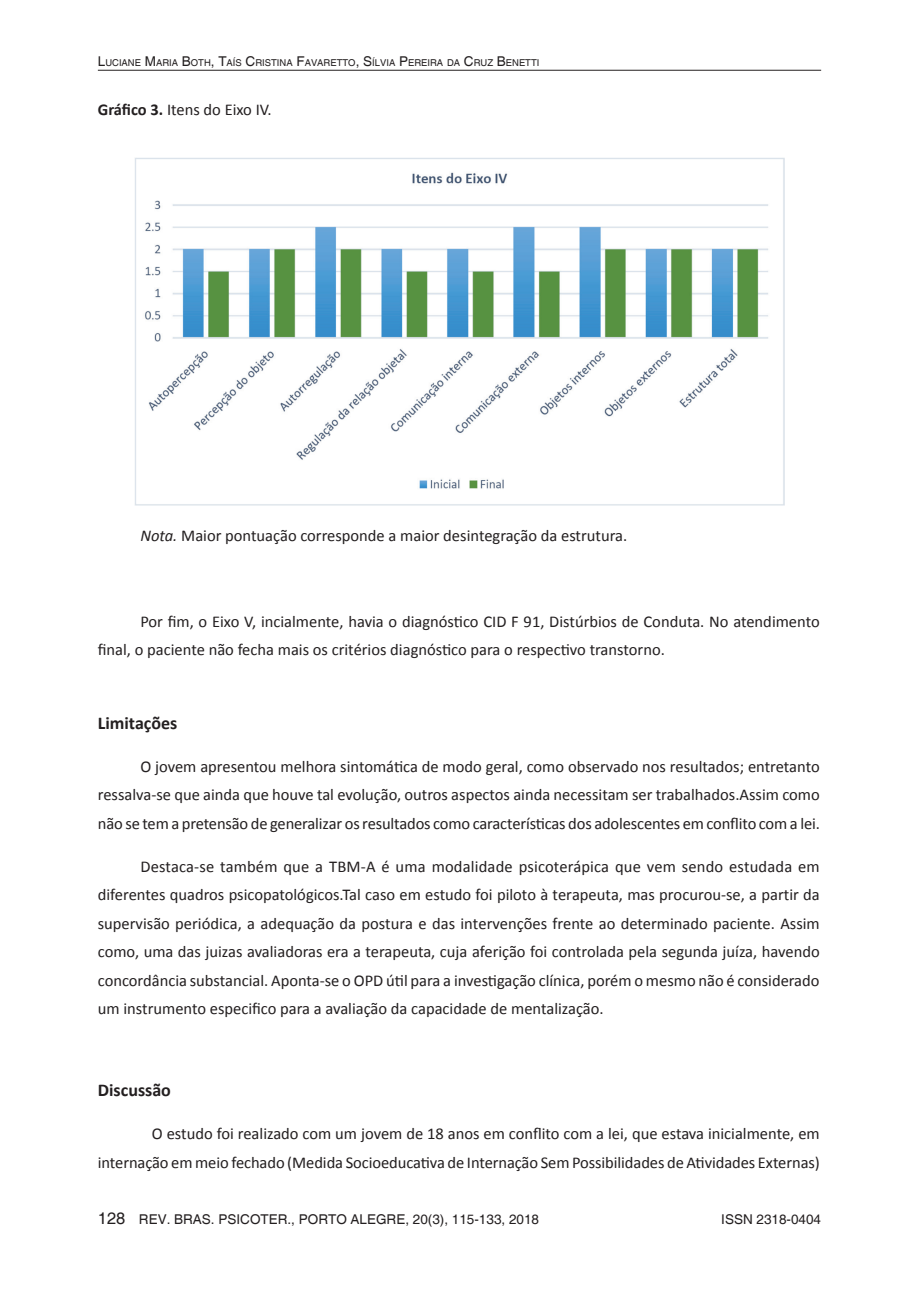
<style>
.page{position:relative;width:919px;height:1289px;background:#fff}
.page>*{position:absolute;margin:0;border:0;box-sizing:border-box;transform-origin:0 0}
.t1{font:700 18px "Calibri";color:#231f20}
.t2{font:16.5px/28.5px "Calibri";color:#231f20;text-align:justify}
.t3{font:13.5px "Helvetica";color:#231f20}
.t4{font:9.45px "Helvetica";color:#231f20}
.s1{font-size:13.5px}
.s2{font-weight:700}
.s3{font-style:italic}
.s4{font-size:16.5px}
.s5{font-size:16.5px;color:#fff}
</style>
<div class="page">
<hr style="left:98px;top:70px;width:723px;height:1px;background:#231f20">
<img style="left:135px;top:157px;width:649px;height:348px">
<p class="t4" style="left:98px;top:58px;width:443px"><span class="s1">L</span>UCIANE <span class="s1">M</span>ARIA <span class="s1">B</span>OTH<span class="s1">, T</span>AÍS <span class="s1">C</span>RISTINA <span class="s1">F</span>AVARETTO<span class="s1">, S</span>ÍLVIA <span class="s1">P</span> EREIRA DA <span class="s1">C</span>RUZ <span class="s1">B</span>ENETTI</p>
<p class="t2" style="left:98px;top:95px;width:175px"><span class="s2">Gráfico 3.</span> Itens do Eixo IV.</p>
<p class="t2" style="left:140px;top:521px;width:488px"><span class="s3">Nota.</span> Maior pontuação corresponde a maior desintegração da estrutura.</p>
<p class="t2" style="left:98px;top:607px;width:723px;text-indent:43px">Por fim, o Eixo V, incialmente, havia o diagnóstico CID F 91, Distúrbios de Conduta. No atendimento final, o paciente não fecha mais os critérios diagnóstico para o respectivo transtorno.</p>
<p class="t1" style="left:98px;top:711px;width:81px">Limitações</p>
<p class="t2" style="left:98px;top:752px;width:723px;text-indent:43px">O jovem apresentou melhora sintomática de modo geral, como observado nos resultados; entretanto ressalva-se que ainda que houve tal evolução, outros aspectos ainda necessitam ser trabalhados.Assim como não se tem a pretensão de generalizar os resultados como características dos adolescentes em conflito com a lei.</p>
<p class="t2" style="left:98px;top:852px;width:723px;text-indent:43px">Destaca-se também que a TBM-A é uma modalidade psicoterápica que vem sendo estudada em diferentes quadros psicopatológicos.Tal caso em estudo foi piloto à terapeuta, mas procurou-se, a partir da supervisão periódica, a adequação da postura e das intervenções frente ao determinado paciente. Assim como, uma das juizas avaliadoras era a terapeuta, cuja aferição foi controlada pela segunda juíza, havendo concordância substancial. Aponta-se o OPD útil para a investigação clínica, porém o mesmo não é considerado um instrumento especifico para a avaliação da capacidade de mentalização.</p>
<p class="t1" style="left:98px;top:1078px;width:75px">Discussão</p>
<p class="t2" style="left:98px;top:1119px;width:723px;text-align:right">O estudo foi realizado com um jovem de 18 anos em conflito com a lei, que estava inicialmente, em internação em meio fechado (Medida Socioeducativa de Internação Sem Possibilidades de Atividades Externas)</p>
<p class="t3" style="left:98px;top:1211px;width:442px"><span class="s4">128</span> REV. BRAS. PSICOTER., PORTO ALEGRE, 20(3), 115-133, 2018</p>
<p class="t3" style="left:716px;top:1211px;width:106px"><span class="s5">i</span> ISSN 2318-0404</p>
</div>
